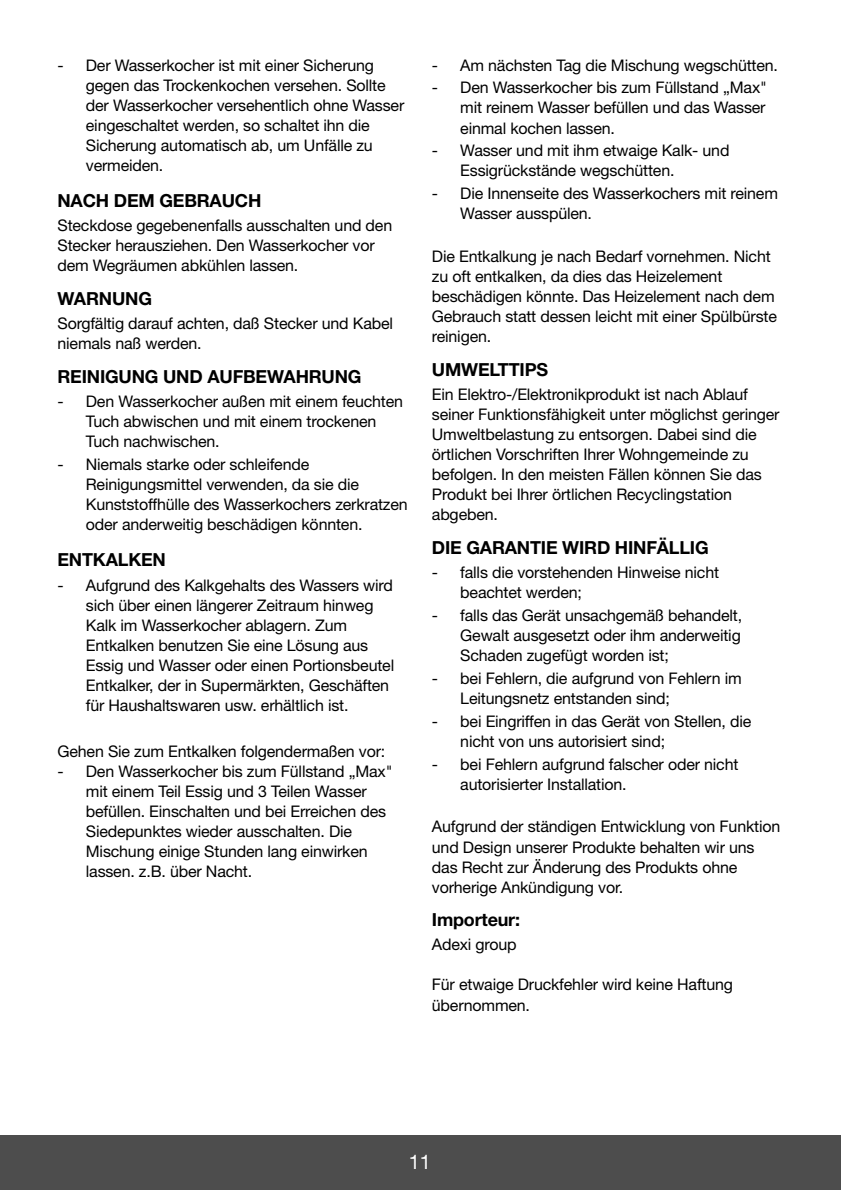
<style>
.page{position:relative;width:841px;height:1190px;background:#fff}
.page>*{position:absolute;margin:0;border:0;box-sizing:border-box;transform-origin:0 0}
.t1{font:20px "Helvetica Neue";color:#fff}
.t2{font:700 18px "Helvetica Neue";letter-spacing:-.01em;color:#000}
.t3{font:16px/20px "Helvetica Neue";letter-spacing:-.01em;color:#000}
</style>
<div class="page">
<div style="left:0;top:1135px;width:841px;height:54px;background:#4d4d4d"></div>
<p class="t3" style="left:86px;top:56px;width:320px;text-indent:-28px">- Der Wasserkocher ist mit einer Sicherung gegen das Trockenkochen versehen. Sollte der Wasserkocher versehentlich ohne Wasser eingeschaltet werden, so schaltet ihn die Sicherung automatisch ab, um Unfälle zu vermeiden.</p>
<p class="t2" style="left:57px;top:194px;width:205px">NACH DEM GEBRAUCH</p>
<p class="t3" style="left:57px;top:217px;width:336px">Steckdose gegebenenfalls ausschalten und den<br>Stecker herausziehen. Den Wasserkocher vor dem Wegräumen abkühlen lassen.</p>
<p class="t2" style="left:57px;top:292px;width:96px">WARNUNG</p>
<p class="t3" style="left:57px;top:315px;width:337px">Sorgfältig darauf achten, daß Stecker und Kabel niemals naß werden.</p>
<p class="t2" style="left:57px;top:370px;width:305px">REINIGUNG UND AUFBEWAHRUNG</p>
<p class="t3" style="left:86px;top:393px;width:319px;text-indent:-28px">- Den Wasserkocher außen mit einem feuchten<br>Tuch abwischen und mit einem trockenen<br>Tuch nachwischen.</p>
<p class="t3" style="left:86px;top:456px;width:323px;text-indent:-28px">- Niemals starke oder schleifende Reinigungsmittel verwenden, da sie die Kunststoffhülle des Wasserkochers zerkratzen oder anderweitig beschädigen könnten.</p>
<p class="t2" style="left:57px;top:553px;width:110px">ENTKALKEN</p>
<p class="t3" style="left:86px;top:576px;width:310px;text-indent:-28px">- Aufgrund des Kalkgehalts des Wassers wird sich über einen längerer Zeitraum hinweg Kalk im Wasserkocher ablagern. Zum Entkalken benutzen Sie eine Lösung aus Essig und Wasser oder einen Portionsbeutel Entkalker, der in Supermärkten, Geschäften für Haushaltswaren usw. erhältlich ist.</p>
<p class="t3" style="left:57px;top:742px;width:329px">Gehen Sie zum Entkalken folgendermaßen vor:</p>
<p class="t3" style="left:86px;top:762px;width:308px;text-indent:-28px">- Den Wasserkocher bis zum Füllstand „Max" mit einem Teil Essig und 3 Teilen Wasser befüllen. Einschalten und bei Erreichen des Siedepunktes wieder ausschalten. Die Mischung einige Stunden lang einwirken lassen. z.B. über Nacht.</p>
<p class="t3" style="left:432px;top:56px;width:348px">- Am nächsten Tag die Mischung wegschütten.</p>
<p class="t3" style="left:460px;top:79px;width:308px;text-align:justify;text-indent:-28px">- Den Wasserkocher bis zum Füllstand „Max" mit reinem Wasser befüllen und das Wasser einmal kochen lassen.</p>
<p class="t3" style="left:460px;top:142px;width:271px;text-indent:-28px">- Wasser und mit ihm etwaige Kalk- und<br>Essigrückstände wegschütten.</p>
<p class="t3" style="left:460px;top:185px;width:319px;text-indent:-28px">- Die Innenseite des Wasserkochers mit reinem<br>Wasser ausspülen.</p>
<p class="t3" style="left:432px;top:248px;width:346px">Die Entkalkung je nach Bedarf vornehmen. Nicht zu oft entkalken, da dies das Heizelement beschädigen könnte. Das Heizelement nach dem Gebrauch statt dessen leicht mit einer Spülbürste reinigen.</p>
<p class="t2" style="left:432px;top:362px;width:118px">UMWELTTIPS</p>
<p class="t3" style="left:432px;top:386px;width:349px">Ein Elektro-/Elektronikprodukt ist nach Ablauf seiner Funktionsfähigkeit unter möglichst geringer Umweltbelastung zu entsorgen. Dabei sind die örtlichen Vorschriften Ihrer Wohngemeinde zu befolgen. In den meisten Fällen können Sie das Produkt bei Ihrer örtlichen Recyclingstation abgeben.</p>
<p class="t2" style="left:432px;top:540px;width:278px">DIE GARANTIE WIRD HINFÄLLIG</p>
<p class="t3" style="left:460px;top:564px;width:260px;text-indent:-28px">- falls die vorstehenden Hinweise nicht beachtet werden;</p>
<p class="t3" style="left:460px;top:606px;width:283px;text-align:justify;text-indent:-28px">- falls das Gerät unsachgemäß behandelt, Gewalt ausgesetzt oder ihm anderweitig Schaden zugefügt worden ist;</p>
<p class="t3" style="left:460px;top:669px;width:283px;text-indent:-28px">- bei Fehlern, die aufgrund von Fehlern im<br>Leitungsnetz entstanden sind;</p>
<p class="t3" style="left:460px;top:712px;width:293px;text-indent:-28px">- bei Eingriffen in das Gerät von Stellen, die nicht von uns autorisiert sind;</p>
<p class="t3" style="left:460px;top:755px;width:280px;text-indent:-28px">- bei Fehlern aufgrund falscher oder nicht autorisierter Installation.</p>
<p class="t3" style="left:432px;top:818px;width:350px">Aufgrund der ständigen Entwicklung von Funktion und Design unserer Produkte behalten wir uns das Recht zur Änderung des Produkts ohne vorherige Ankündigung vor.</p>
<p class="t2" style="left:432px;top:912px;width:90px">Importeur:</p>
<p class="t3" style="left:432px;top:936px;width:86px">Adexi group</p>
<p class="t3" style="left:432px;top:976px;width:303px">Für etwaige Druckfehler wird keine Haftung übernommen.</p>
<p class="t1" style="left:409px;top:1153px;width:24px">11</p>
</div>
